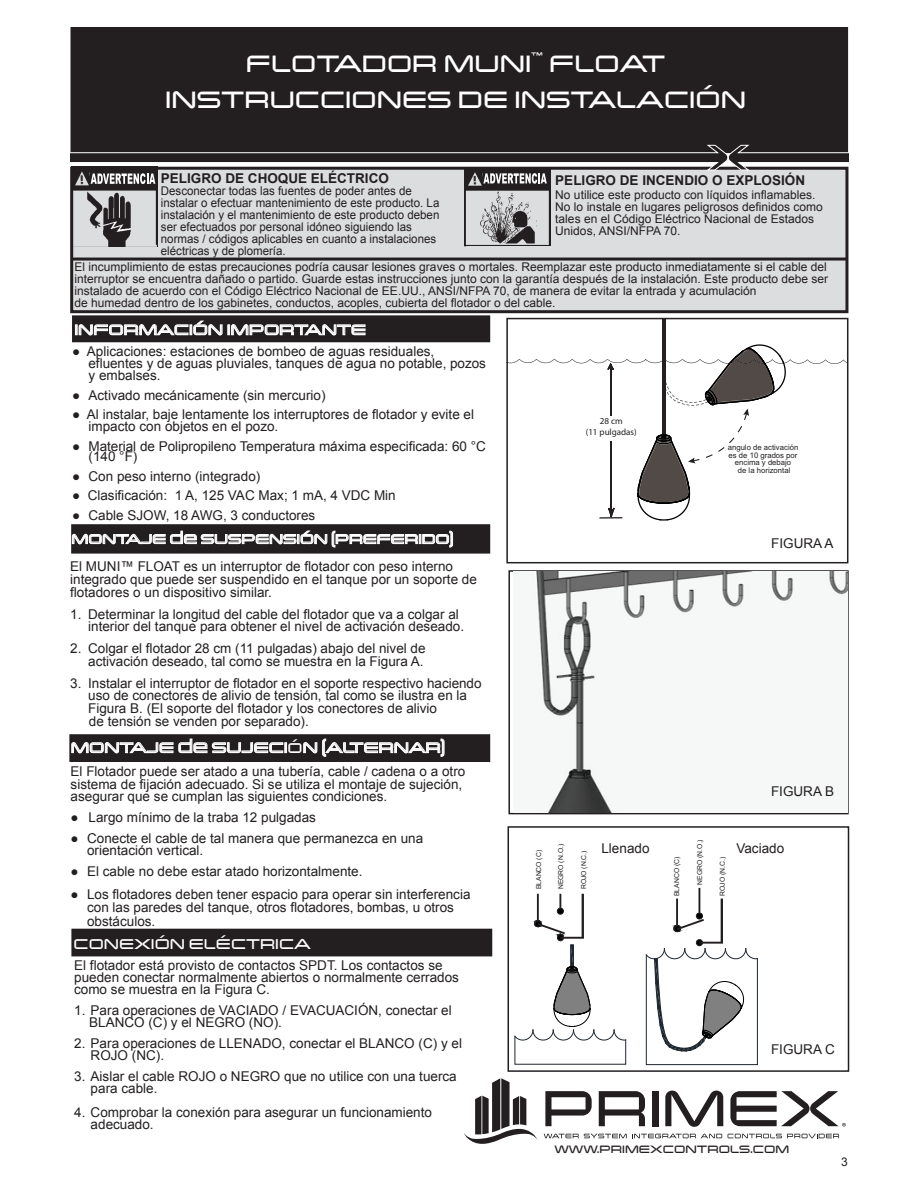
<style>
.page{position:relative;width:918px;height:1188px;background:#fff}
.page>*{position:absolute;margin:0;border:0;box-sizing:border-box;transform-origin:0 0}
.t1{font:30px "Changeling";color:#fff}
.t2{font:18px "Changeling";color:#fff}
.t3{font:16.5px "Changeling";color:#fff}
.Subhead_2{font:13.5px/12px "Arial";color:#231f20}
.t4{font:700 13.5px "Arial";color:#231f20}
.t5{font:13.5px "Changeling";color:#231f20}
.t6{font:12px/12px "Arial";color:#231f20}
.t7{font:12px/12px "Arial";color:#231f20;scale:.96 1}
.t8{font:9px/10.8px "Myriad Pro";color:#231f20;text-align:center}
.t9{font:7.8px/7.8px "Arial";color:#231f20;text-align:center}
.t10{font:6.75px "Arial";color:#231f20}
</style>
<div class="page">
<svg style="left:464px;top:1078px;width:74px;height:66px"></svg>
<svg style="left:545px;top:1091px;width:47px;height:35px"></svg>
<svg style="left:599px;top:1091px;width:46px;height:35px"></svg>
<div style="left:652px;top:1091px;width:6px;height:35px;background:#231f20"></div>
<svg style="left:665px;top:1091px;width:58px;height:36px"></svg>
<svg style="left:730px;top:1091px;width:116px;height:36px"></svg>
<svg style="left:544px;top:1134px;width:178px;height:4px"></svg>
<svg style="left:728px;top:1134px;width:111px;height:4px"></svg>
<div style="left:72px;top:168px;width:775px;height:144px;background:#dcdddf"></div>
<div style="left:70px;top:167px;width:778px;height:146px;border:3px solid #231f20"></div>
<hr style="left:73px;top:258px;width:774px;height:3px;background:#231f20">
<img style="left:466px;top:184px;width:84px;height:62px">
<div style="left:483px;top:171px;width:65px;height:16px;background:#231f20"></div>
<img style="left:72px;top:184px;width:86px;height:63px">
<hr style="left:156px;top:167px;width:1px;height:78px;background:#231f20">
<hr style="left:464px;top:167px;width:2px;height:79px;background:#231f20">
<hr style="left:549px;top:168px;width:1px;height:77px;background:#231f20">
<hr style="left:662px;top:318px;width:4px;height:118px;background:#231f20">
<svg style="left:509px;top:344px;width:336px;height:177px"></svg>
<img style="left:642px;top:438px;width:30px;height:34px">
<div style="left:73px;top:316px;width:416px;height:26px;background:#231f20"></div>
<div style="left:72px;top:315px;width:418px;height:27px;border:2px solid #231f20"></div>
<svg style="left:75px;top:320px;width:291px;height:16px"></svg>
<div style="left:71px;top:28px;width:776px;height:124px;background:#231f20"></div>
<div style="left:70px;top:27px;width:778px;height:126px;border:2px solid #231f20"></div>
<svg style="left:70px;top:145px;width:778px;height:39px"></svg>
<div style="left:506px;top:318px;width:342px;height:245px;border:2px solid #231f20"></div>
<div style="left:508px;top:826px;width:341px;height:246px;border:2px solid #231f20"></div>
<div style="left:508px;top:570px;width:341px;height:244px;border:2px solid #231f20"></div>
<img style="left:513px;top:572px;width:334px;height:241px">
<hr style="left:537px;top:894px;width:2px;height:27px;background:#231f20">
<div style="left:557px;top:908px;width:7px;height:7px;border:1px solid #231f20;border-radius:50%"></div>
<svg style="left:557px;top:894px;width:6px;height:20px"></svg>
<svg style="left:534px;top:920px;width:31px;height:16px"></svg>
<div style="left:557px;top:935px;width:7px;height:6px;background:#000;border-radius:50%"></div>
<div style="left:557px;top:934px;width:7px;height:7px;border:1px solid #231f20;border-radius:50%"></div>
<hr style="left:582px;top:894px;width:2px;height:44px;background:#231f20">
<hr style="left:560px;top:937px;width:24px;height:2px;background:#231f20">
<svg style="left:514px;top:945px;width:113px;height:120px"></svg>
<div style="left:696px;top:940px;width:7px;height:6px;background:#000;border-radius:50%"></div>
<div style="left:696px;top:939px;width:7px;height:7px;border:1px solid #231f20;border-radius:50%"></div>
<hr style="left:721px;top:899px;width:2px;height:44px;background:#231f20">
<svg style="left:673px;top:888px;width:31px;height:44px"></svg>
<hr style="left:699px;top:942px;width:24px;height:2px;background:#231f20">
<svg style="left:645px;top:948px;width:113px;height:118px"></svg>
<div style="left:72px;top:929px;width:420px;height:27px;background:#231f20"></div>
<div style="left:70px;top:735px;width:419px;height:26px;background:#231f20"></div>
<div style="left:69px;top:734px;width:421px;height:28px;border:2px solid #231f20"></div>
<svg style="left:71px;top:738px;width:216px;height:16px"></svg>
<svg style="left:303px;top:738px;width:142px;height:19px"></svg>
<div style="left:72px;top:525px;width:417px;height:28px;background:#231f20"></div>
<div style="left:71px;top:524px;width:419px;height:30px;border:2px solid #231f20"></div>
<svg style="left:72px;top:530px;width:381px;height:18px"></svg>
<p class="t1" style="left:246px;top:46px;width:421px">FLOTADOR MUNI<sup>™</sup> FLOAT</p>
<p class="t1" style="left:165px;top:82px;width:582px">INSTRUCCIONES DE INSTALACIÓN</p>
<p class="t4" style="left:161px;top:169px;width:230px">PELIGRO DE CHOQUE ELÉCTRICO</p>
<p class="t7" style="left:161px;top:185px;width:292px">Desconectar todas las fuentes de poder antes de instalar o efectuar mantenimiento de este producto. La instalación y el mantenimiento de este producto deben ser efectuados por personal idóneo siguiendo las</p>
<p class="t7" style="left:161px;top:233px;width:288px">normas / códigos aplicables en cuanto a instalaciones eléctricas y de plomería.</p>
<p class="t4" style="left:555px;top:172px;width:251px">PELIGRO DE INCENDIO O EXPLOSIÓN</p>
<p class="t6" style="left:555px;top:189px;width:262px">No utilice este producto con líquidos inflamables.</p>
<p class="t6" style="left:555px;top:201px;width:269px">No lo instale en lugares peligrosos definidos como tales en el Código Eléctrico Nacional de Estados<br>Unidos, ANSI/NFPA 70.</p>
<p class="t6" style="left:75px;top:261px;width:755px;text-align:justify">El incumplimiento de estas precauciones podría causar lesiones graves o mortales. Reemplazar este producto inmediatamente si el cable del interruptor se encuentra dañado o partido. Guarde estas instrucciones junto con la garantía después de la instalación. Este producto debe ser instalado de acuerdo con el Código Eléctrico Nacional de EE.UU., ANSI/NFPA 70, de manera de evitar la entrada y acumulación</p>
<p class="t6" style="left:75px;top:297px;width:482px">de humedad dentro de los gabinetes, conductos, acoples, cubierta del flotador o del cable.</p>
<p class="t2" style="left:74px;top:319px;width:293px">INFORMACIÓN IMPORTANTE</p>
<p class="Subhead_2" style="left:89px;top:346px;width:399px;text-indent:-16px">● Aplicaciones: estaciones de bombeo de aguas residuales, efluentes y de aguas pluviales, tanques de agua no potable, pozos y embalses.</p>
<p class="Subhead_2" style="left:72px;top:389px;width:255px">● Activado mecánicamente (sin mercurio)</p>
<p class="Subhead_2" style="left:89px;top:409px;width:387px;text-indent:-16px">● Al instalar, baje lentamente los interruptores de flotador y evite el impacto con objetos en el pozo.</p>
<p class="Subhead_2" style="left:89px;top:441px;width:399px;line-height:10.5px;text-indent:-16px">● Material de Polipropileno Temperatura máxima especificada: 60 °C (140 °F)</p>
<p class="Subhead_2" style="left:72px;top:470px;width:190px">● Con peso interno (integrado)</p>
<p class="Subhead_2" style="left:72px;top:490px;width:325px">● Clasificación: 1 A, 125 VAC Max; 1 mA, 4 VDC Min</p>
<p class="Subhead_2" style="left:72px;top:509px;width:245px">● Cable SJOW, 18 AWG, 3 conductores</p>
<p class="t3" style="left:71px;top:529px;width:384px">MONTAJE de SUSPENSIÓN (PREFERIDO)</p>
<p class="Subhead_2" style="left:70px;top:561px;width:408px;line-height:12.8px">El MUNI™ FLOAT es un interruptor de flotador con peso interno integrado que puede ser suspendido en el tanque por un soporte de flotadores o un dispositivo similar.</p>
<p class="Subhead_2" style="left:88px;top:608px;width:377px;line-height:12.8px;text-indent:-18px">1. Determinar la longitud del cable del flotador que va a colgar al interior del tanque para obtener el nivel de activación deseado.</p>
<p class="Subhead_2" style="left:70px;top:642px;width:357px;line-height:12.8px;text-align:right">2. Colgar el flotador 28 cm (11 pulgadas) abajo del nivel de activación deseado, tal como se muestra en la Figura A.</p>
<p class="Subhead_2" style="left:88px;top:677px;width:395px;line-height:12.8px;text-indent:-18px">3. Instalar el interruptor de flotador en el soporte respectivo haciendo uso de conectores de alivio de tensión, tal como se ilustra en la Figura B. (El soporte del flotador y los conectores de alivio<br>de tensión se venden por separado).</p>
<p class="t2" style="left:71px;top:737px;width:376px">MONTAJE de SUJECIóN (ALTERNAR)</p>
<p class="Subhead_2" style="left:71px;top:765px;width:396px;line-height:13.5px">El Flotador puede ser atado a una tubería, cable / cadena o a otro sistema de fijación adecuado. Si se utiliza el montaje de sujeción,</p>
<p class="Subhead_2" style="left:71px;top:791px;width:318px">asegurar que se cumplan las siguientes condiciones.</p>
<p class="Subhead_2" style="left:71px;top:812px;width:247px">● Largo mínimo de la traba 12 pulgadas</p>
<p class="Subhead_2" style="left:87px;top:833px;width:338px;text-indent:-16px">● Conecte el cable de tal manera que permanezca en una orientación vertical.</p>
<p class="Subhead_2" style="left:71px;top:866px;width:293px">● El cable no debe estar atado horizontalmente.</p>
<p class="Subhead_2" style="left:87px;top:888px;width:385px;line-height:13.5px;text-indent:-16px">● Los flotadores deben tener espacio para operar sin interferencia con las paredes del tanque, otros flotadores, bombas, u otros obstáculos.</p>
<p class="t2" style="left:74px;top:933px;width:239px">CONEXIÓN ELÉCTRICA</p>
<p class="Subhead_2" style="left:74px;top:959px;width:386px">El flotador está provisto de contactos SPDT. Los contactos se pueden conectar normalmente abiertos o normalmente cerrados como se muestra en la Figura C.</p>
<p class="Subhead_2" style="left:89px;top:1004px;width:364px;text-indent:-15px">1. Para operaciones de VACIADO / EVACUACIÓN, conectar el<br>BLANCO (C) y el NEGRO (NO).</p>
<p class="Subhead_2" style="left:91px;top:1037px;width:373px;text-indent:-16px">2. Para operaciones de LLENADO, conectar el BLANCO (C) y el<br>ROJO (NC).</p>
<p class="Subhead_2" style="left:91px;top:1070px;width:368px;text-indent:-16px">3. Aislar el cable ROJO o NEGRO que no utilice con una tuerca para cable.</p>
<p class="Subhead_2" style="left:91px;top:1106px;width:343px;text-indent:-16px">4. Comprobar la conexión para asegurar un funcionamiento adecuado.</p>
<p class="t8" style="left:586px;top:415px;width:52px">28 cm<br>(11 pulgadas)</p>
<p class="t9" style="left:728px;top:444px;width:72px">angulo de activación es de 10 grados por encima y debajo<br>de la horizontal</p>
<p class="Subhead_2" style="left:771px;top:537px;width:64px">FIGURA A</p>
<p class="Subhead_2" style="left:771px;top:785px;width:65px">FIGURA B</p>
<p class="t10" style="left:696px;top:885px;width:47px;rotate:-90deg">NEGRO (N.O.)</p>
<p class="Subhead_2" style="left:601px;top:843px;width:50px">Llenado</p>
<p class="Subhead_2" style="left:736px;top:843px;width:49px">Vaciado</p>
<p class="t10" style="left:534px;top:889px;width:41px;rotate:-90deg">BLANCO (C)</p>
<p class="t10" style="left:556px;top:889px;width:47px;rotate:-90deg">NEGRO (N.O.)</p>
<p class="t10" style="left:580px;top:889px;width:40px;rotate:-90deg">ROJO (N.C.)</p>
<p class="t10" style="left:672px;top:896px;width:41px;rotate:-90deg">BLANCO (C)</p>
<p class="t10" style="left:718px;top:896px;width:40px;rotate:-90deg">ROJO (N.C.)</p>
<p class="Subhead_2" style="left:771px;top:1044px;width:65px">FIGURA C</p>
<p class="t5" style="left:554px;top:1141px;width:236px">WWW.PRIMEXCONTROLS.COM</p>
<p class="t6" style="left:841px;top:1155px;width:8px">3</p>
</div>
